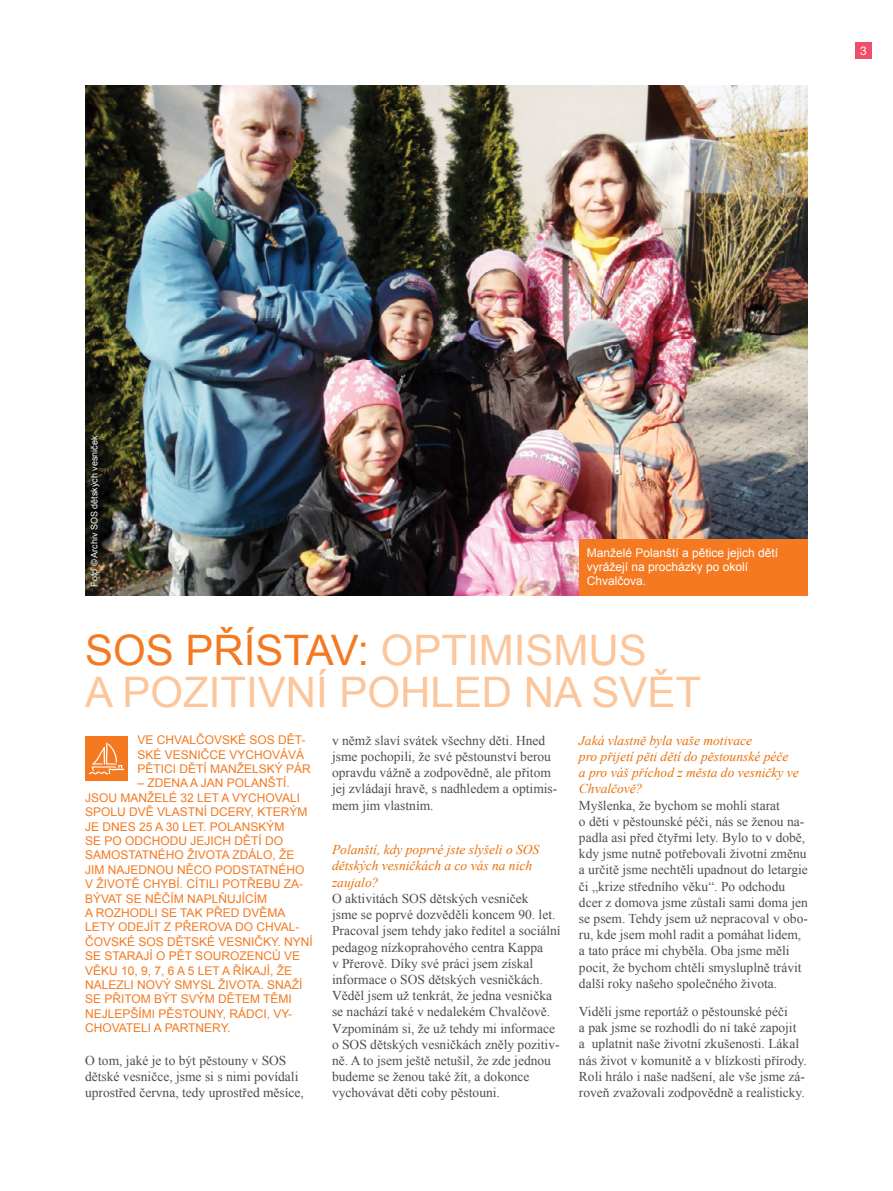
<style>
.page{position:relative;width:893px;height:1191px;background:#fff}
.page>*{position:absolute;margin:0;border:0;box-sizing:border-box;transform-origin:0 0}
.t1{font:42px/42px "Arial";color:#fcc59a}
.t2{font:13.5px/16.2px "Times New Roman";color:#4d4d4f}
.t3{font:italic 13.5px/16.2px "Times New Roman";color:#e8700a}
.t4{font:12px/14.4px "Arial";color:#f47920}
.t5{font:12px/14.4px "Arial";color:#fff}
.t6{font:12px "Helvetica Neue CE";color:#fff}
.t7{font:9px "Arial";color:#fff}
.s1{color:#f47920}
</style>
<div class="page">
<div style="left:855px;top:43px;width:17px;height:16px;background:#f04e69"></div>
<div style="left:85px;top:736px;width:43px;height:44px;background:#f47920"></div>
<svg style="left:89px;top:742px;width:35px;height:32px"></svg>
<img style="left:85px;top:85px;width:723px;height:510px">
<div style="left:579px;top:538px;width:229px;height:57px;background:#f47920"></div>
<p class="t6" style="left:860px;top:44px;width:8px">3</p>
<p class="t7" style="left:89px;top:587px;width:153px;rotate:-90deg">FOTO © ARCHIV SOS DĚTSKÝCH VESNIČEK</p>
<p class="t5" style="left:587px;top:545px;width:193px">MANŽELÉ POLANŠTÍ A PĚTICE JEJICH DĚTÍ<br>VYRÁŽEJÍ NA PROCHÁZKY PO OKOLÍ<br>CHVALČOVA.</p>
<h1 class="t1" style="left:85px;top:629px;width:618px"><span class="s1">SOS PŘÍSTAV:</span> OPTIMISMUS<br>A POZITIVNÍ POHLED NA SVĚT</h1>
<p class="t4" style="left:138px;top:733px;width:170px;text-indent:92px">KÉ SOS DĚT-<br>S KÉ VES NIČCE VYCHOVÁVÁ<br>PĚTICI DĚTÍ MANŽELSKÝ PÁR</p>
<p class="t4" style="left:138px;top:776px;width:154px">– ZDENA A JAN POLANŠTÍ.</p>
<p class="t4" style="left:138px;top:733px;width:77px">VE CHVALČOVS</p>
<p class="t4" style="left:85px;top:790px;width:16px">JSOU</p>
<p class="t4" style="left:120px;top:790px;width:155px">MANŽELÉ 32 LET A VYCHOVA</p>
<p class="t4" style="left:85px;top:790px;width:224px;text-indent:205px">LI<br>S POLU DVĚ VLASTNÍ DCERY, KTERÝM<br>J E DNES 25 A 30 LET. POLANSKÝM<br>SE PO ODCHODU J EJ ICH DĚTÍ DO<br>SAMOSTATNÉHO ŽIVOTA ZDÁLO , ŽE<br>J IM NAJ EDNOU NĚCO PODSTATNÉHO<br>V ŽIVOTĚ CHYBÍ. CÍTILI POTŘEBU ZA-<br>BÝVAT SE NĚČÍM NAPLŇUJ ÍCÍM<br>A ROZ</p>
<p class="t4" style="left:85px;top:905px;width:200px;text-indent:36px">HODLI SE TAK PŘED DVĚMA<br>LETY ODEJÍT Z PŘEROVA</p>
<p class="t4" style="left:235px;top:920px;width:66px">DO CHVAL-</p>
<p class="t4" style="left:85px;top:934px;width:229px;text-indent:34px">KÉ SOS DĚTS KÉ VES NIČKY. NYNÍ<br>SE STARAJ</p>
<p class="t4" style="left:85px;top:934px;width:18px">ČOVS</p>
<p class="t4" style="left:85px;top:949px;width:219px;text-indent:162px">ENCŮ VE<br>VĚKU 10, 9, 7, 6 A 5 LET A ŘÍKAJ Í, ŽE<br>NALEZLI NOVÝ S MYS L ŽIVOTA. SNAŽÍ<br>SE PŘITOM BÝT SVÝM DĚTEM TĚMI<br>NEJ LEPŠÍMI PĚSTOU NY, RÁDCI, VY-<br>CHOVA</p>
<p class="t4" style="left:150px;top:949px;width:56px">Í O PĚT SOUROZ</p>
<p class="t4" style="left:126px;top:1021px;width:106px">TELI A PARTNERY.</p>
<p class="t2" style="left:85px;top:1051px;width:220px">O tom, jaké je to být pěstouny v SOS dětské vesničce, jsme si s nimi povídali uprostřed června, tedy uprostřed měsíce,</p>
<p class="t2" style="left:332px;top:732px;width:226px">v němž slaví svátek všechny děti. Hned jsme pochopili, že své pěstounství berou opravdu vážně a zodpovědně, ale přitom jej zvládají hravě, s nadhledem a optimis&shy;mem jim vlastním.</p>
<p class="t3" style="left:332px;top:841px;width:209px">Polanští, kdy poprvé jste slyšeli o SOS dětských vesničkách a co vás na nich zaujalo?</p>
<p class="t2" style="left:332px;top:890px;width:230px">O aktivitách SOS dětských vesniček<br>jsme se poprvé dozvěděli koncem 90. let.<br>Pracoval jsem tehdy jako ředitel a sociální pedagog nízkoprahového centra Kappa<br>v Přerově. Díky své práci jsem získal informace o SOS dětských vesničkách.<br>Věděl jsem už tenkrát, že jedna vesnička se nachází také v nedalekém Chvalčově.<br>Vzpomínám si, že už tehdy mi informace o SOS dětských vesničkách zněly pozitiv&shy;ně. A to jsem ještě netušil, že zde jednou budeme se ženou také žít, a dokonce vychovávat děti coby pěstouni.</p>
<p class="t3" style="left:579px;top:732px;width:221px">Jaká vlastně byla vaše motivace<br>pro přijetí pěti dětí do pěstounské péče<br>a pro váš příchod z města do vesničky ve<br>Chvalčově?</p>
<p class="t2" style="left:579px;top:796px;width:230px">Myšlenka, že bychom se mohli starat<br>o děti v pěstounské péči, nás se ženou na&shy;padla asi před čtyřmi lety. Bylo to v době, kdy jsme nutně potřebovali životní změnu a určitě jsme nechtěli upadnout do letargie či „krize středního věku“. Po odchodu dcer z domova jsme zůstali sami doma jen se psem. Tehdy jsem už nepracoval v obo&shy;ru, kde jsem mohl radit a pomáhat lidem, a tato práce mi chyběla. Oba jsme měli pocit, že bychom chtěli smysluplně trávit další roky našeho společného života.</p>
<p class="t2" style="left:579px;top:1003px;width:229px">Viděli jsme reportáž o pěstounské péči<br>a pak jsme se rozhodli do ní také zapojit<br>a uplatnit naše životní zkušenosti. Lákal nás život v komunitě a v blízkosti přírody.<br>Roli hrálo i naše nadšení, ale vše jsme zá&shy;roveň zvažovali zodpovědně a realisticky.</p>
</div>
